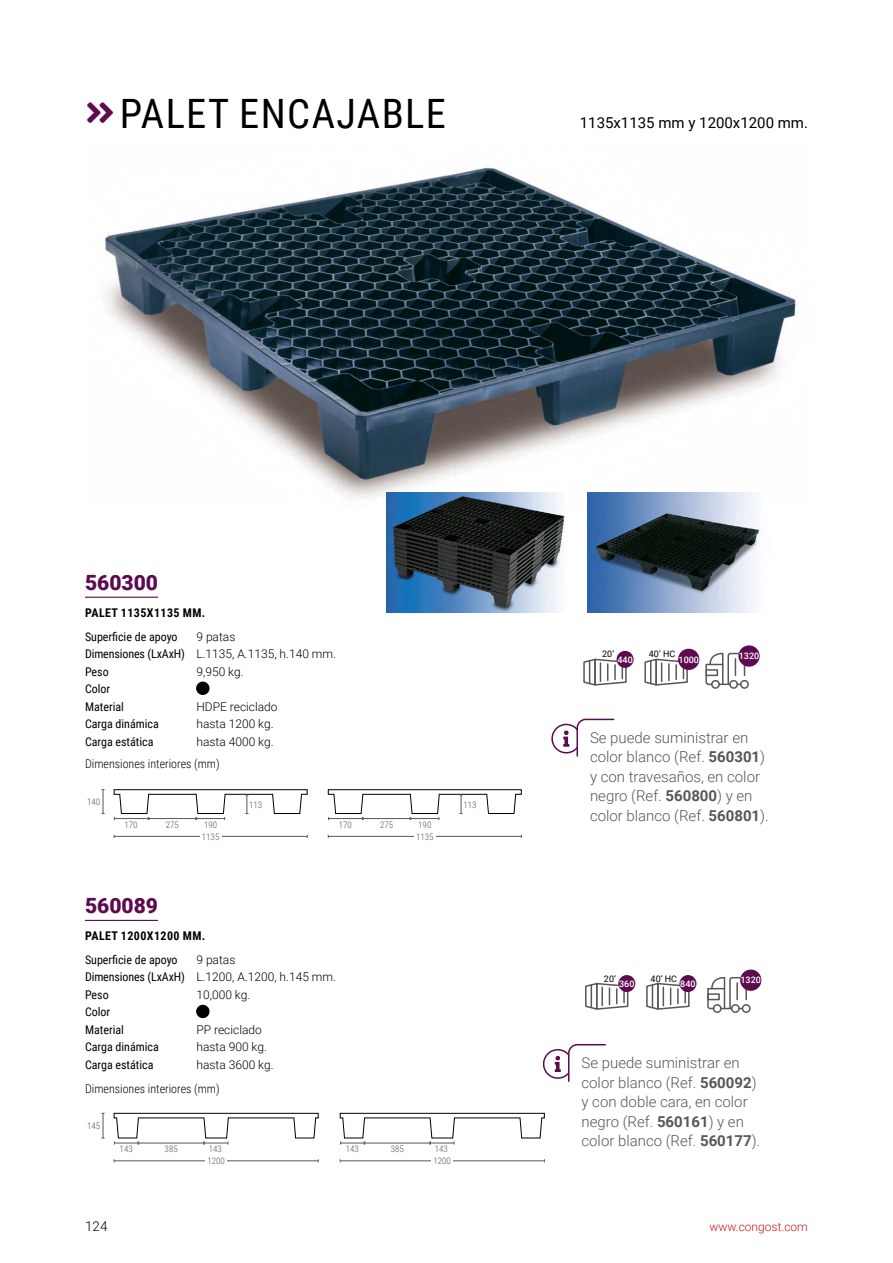
<style>
.page{position:relative;width:893px;height:1263px;background:#fff}
.page>*{position:absolute;margin:0;border:0;box-sizing:border-box;transform-origin:0 0}
.t1{font:40.5px "Roboto Condensed";letter-spacing:.035em;color:#000}
.t2{font:900 21px "Roboto";color:#5e0a4f}
.t3{font:300 15px/19.5px "Roboto";color:#575756}
.t4{font:15px "Roboto";color:#000}
.t5{font:300 13.5px "Roboto";color:#000}
.t6{font:300 12px/17.5px "Roboto";color:#000}
.t7{font:12px/17.5px "Roboto Condensed";color:#000}
.t8{font:300 12px "Roboto Condensed";color:#000}
.t9{font:700 12px "Roboto Condensed";letter-spacing:.035em;color:#000}
.t10{font:300 12px "Roboto";color:#cd1719}
.t11{font:300 9px "Roboto Condensed";color:#575756}
.t12{font:500 9px "Roboto";color:#fff}
.t13{font:9px "Roboto";color:#000}
.s1{font-family:"Roboto Condensed";font-weight:400}
.s2{font-weight:700}
</style>
<div class="page">
<img style="left:105px;top:167px;width:691px;height:331px">
<img style="left:386px;top:492px;width:183px;height:120px">
<img style="left:587px;top:492px;width:183px;height:120px">
<svg style="left:101px;top:789px;width:4px;height:25px"></svg>
<hr style="left:114px;top:836px;width:193px;height:1px;background:#575756">
<div style="left:200px;top:833px;width:22px;height:7px;background:#fff"></div>
<svg style="left:113px;top:789px;width:195px;height:31px"></svg>
<hr style="left:328px;top:836px;width:193px;height:1px;background:#575756">
<div style="left:414px;top:833px;width:22px;height:7px;background:#fff"></div>
<svg style="left:328px;top:789px;width:194px;height:31px"></svg>
<svg style="left:101px;top:1113px;width:4px;height:26px"></svg>
<hr style="left:114px;top:1160px;width:204px;height:1px;background:#575756">
<div style="left:205px;top:1157px;width:22px;height:7px;background:#fff"></div>
<svg style="left:113px;top:1112px;width:206px;height:32px"></svg>
<hr style="left:340px;top:1160px;width:204px;height:1px;background:#575756">
<div style="left:431px;top:1157px;width:22px;height:7px;background:#fff"></div>
<svg style="left:339px;top:1112px;width:206px;height:32px"></svg>
<div style="left:551px;top:724px;width:30px;height:29px;border:2px solid #5e0a4f;border-radius:50%"></div>
<svg style="left:563px;top:730px;width:6px;height:17px"></svg>
<svg style="left:576px;top:718px;width:39px;height:39px"></svg>
<div style="left:543px;top:1049px;width:30px;height:30px;border:2px solid #5e0a4f;border-radius:50%"></div>
<svg style="left:555px;top:1056px;width:6px;height:16px"></svg>
<svg style="left:567px;top:1044px;width:39px;height:38px"></svg>
<hr style="left:85px;top:597px;width:73px;height:1px;background:#5e0a4f">
<div style="left:197px;top:682px;width:12px;height:12px;background:#000;border-radius:50%"></div>
<div style="left:196px;top:682px;width:13px;height:13px;border:1px solid #000;border-radius:50%"></div>
<hr style="left:85px;top:920px;width:73px;height:1px;background:#5e0a4f">
<div style="left:197px;top:1005px;width:12px;height:13px;background:#000;border-radius:50%"></div>
<div style="left:196px;top:1005px;width:13px;height:13px;border:1px solid #000;border-radius:50%"></div>
<div style="left:711px;top:680px;width:9px;height:9px;border:1px solid #575756;border-radius:4px"></div>
<div style="left:729px;top:680px;width:9px;height:9px;border:1px solid #575756;border-radius:4px"></div>
<div style="left:740px;top:680px;width:9px;height:9px;border:1px solid #575756;border-radius:4px"></div>
<svg style="left:705px;top:652px;width:44px;height:34px"></svg>
<div style="left:738px;top:645px;width:22px;height:22px;background:#5e0a4f;border-radius:50%"></div>
<svg style="left:583px;top:657px;width:44px;height:29px"></svg>
<div style="left:617px;top:651px;width:17px;height:17px;background:#5e0a4f;border-radius:50%"></div>
<svg style="left:644px;top:658px;width:44px;height:28px"></svg>
<div style="left:678px;top:649px;width:21px;height:21px;background:#5e0a4f;border-radius:50%"></div>
<div style="left:713px;top:1004px;width:9px;height:9px;border:1px solid #575756;border-radius:4px"></div>
<div style="left:731px;top:1004px;width:9px;height:9px;border:1px solid #575756;border-radius:4px"></div>
<div style="left:742px;top:1004px;width:9px;height:9px;border:1px solid #575756;border-radius:4px"></div>
<svg style="left:707px;top:976px;width:44px;height:34px"></svg>
<div style="left:740px;top:969px;width:21px;height:22px;background:#5e0a4f;border-radius:50%"></div>
<svg style="left:585px;top:982px;width:44px;height:28px"></svg>
<div style="left:618px;top:975px;width:17px;height:17px;background:#5e0a4f;border-radius:50%"></div>
<svg style="left:646px;top:982px;width:44px;height:28px"></svg>
<div style="left:679px;top:975px;width:17px;height:17px;background:#5e0a4f;border-radius:50%"></div>
<h1 class="t1" style="left:120px;top:85px;width:328px">PALET ENCAJABLE</h1>
<p class="t4" style="left:580px;top:112px;width:230px">1135x1135 mm y 1200x1200 mm.</p>
<h2 class="t2" style="left:85px;top:568px;width:74px">560300</h2>
<p class="t9" style="left:85px;top:604px;width:121px">PALET 1135X1135 MM.</p>
<p class="t7" style="left:85px;top:627px;width:94px">Superficie de apoyo</p>
<p class="t6" style="left:85px;top:627px;width:253px;text-indent:111px">9 patas<br><span class="s1">Dimensiones (LxAxH)</span> L.1135, A.1135, h.140 mm.</p>
<p class="t7" style="left:85px;top:662px;width:25px">Peso</p>
<p class="t6" style="left:196px;top:662px;width:49px">9,950 kg.</p>
<p class="t7" style="left:85px;top:679px;width:40px">Color<br>Material</p>
<p class="t6" style="left:196px;top:697px;width:83px">HDPE reciclado</p>
<p class="t7" style="left:85px;top:714px;width:75px">Carga dinámica</p>
<p class="t6" style="left:196px;top:714px;width:79px">hasta 1200 kg.</p>
<p class="t7" style="left:85px;top:732px;width:70px">Carga estática</p>
<p class="t6" style="left:196px;top:732px;width:79px">hasta 4000 kg.</p>
<p class="t8" style="left:85px;top:755px;width:136px">Dimensiones interiores (mm)</p>
<p class="t11" style="left:87px;top:795px;width:15px">140</p>
<p class="t11" style="left:249px;top:798px;width:15px">113</p>
<p class="t11" style="left:125px;top:818px;width:15px">170</p>
<p class="t11" style="left:166px;top:818px;width:15px">275</p>
<p class="t11" style="left:204px;top:818px;width:15px">190</p>
<p class="t11" style="left:339px;top:818px;width:15px">170</p>
<p class="t11" style="left:380px;top:818px;width:15px">275</p>
<p class="t11" style="left:418px;top:818px;width:15px">190</p>
<p class="t11" style="left:202px;top:830px;width:19px">1135</p>
<p class="t11" style="left:416px;top:830px;width:19px">1135</p>
<p class="t11" style="left:463px;top:798px;width:15px">113</p>
<h2 class="t2" style="left:85px;top:891px;width:74px">560089</h2>
<p class="t9" style="left:85px;top:927px;width:121px">PALET 1200X1200 MM.</p>
<p class="t7" style="left:85px;top:950px;width:94px">Superficie de apoyo</p>
<p class="t6" style="left:85px;top:950px;width:253px;text-indent:111px">9 patas<br><span class="s1">Dimensiones (LxAxH)</span> L.1200, A.1200, h.145 mm.</p>
<p class="t7" style="left:85px;top:985px;width:25px">Peso</p>
<p class="t6" style="left:196px;top:985px;width:55px">10,000 kg.</p>
<p class="t7" style="left:85px;top:1003px;width:40px">Color<br>Material</p>
<p class="t6" style="left:196px;top:1020px;width:67px">PP reciclado</p>
<p class="t7" style="left:85px;top:1038px;width:75px">Carga dinámica</p>
<p class="t6" style="left:196px;top:1038px;width:72px">hasta 900 kg.</p>
<p class="t7" style="left:85px;top:1055px;width:70px">Carga estática</p>
<p class="t6" style="left:196px;top:1055px;width:79px">hasta 3600 kg.</p>
<p class="t8" style="left:85px;top:1080px;width:136px">Dimensiones interiores (mm)</p>
<p class="t11" style="left:87px;top:1119px;width:15px">145</p>
<p class="t11" style="left:120px;top:1142px;width:15px">143</p>
<p class="t11" style="left:165px;top:1142px;width:15px">385</p>
<p class="t11" style="left:209px;top:1142px;width:15px">143</p>
<p class="t11" style="left:207px;top:1154px;width:19px">1200</p>
<p class="t11" style="left:346px;top:1142px;width:15px">143</p>
<p class="t11" style="left:391px;top:1142px;width:15px">385</p>
<p class="t11" style="left:435px;top:1142px;width:15px">143</p>
<p class="t11" style="left:433px;top:1154px;width:19px">1200</p>
<p class="t13" style="left:602px;top:648px;width:13px">20’</p>
<p class="t12" style="left:617px;top:653px;width:17px">440</p>
<p class="t13" style="left:649px;top:648px;width:28px">40’ HC</p>
<p class="t12" style="left:679px;top:653px;width:22px">1000</p>
<p class="t12" style="left:739px;top:650px;width:22px">1320</p>
<p class="t3" style="left:590px;top:727px;width:180px">Se puede suministrar en color blanco (Ref. <span class="s2">560301</span>) y con travesaños, en color negro (Ref. <span class="s2">560800</span>) y en color blanco (Ref. <span class="s2">560801</span>).</p>
<p class="t13" style="left:604px;top:972px;width:13px">20’</p>
<p class="t12" style="left:619px;top:977px;width:17px">360</p>
<p class="t13" style="left:651px;top:972px;width:28px">40’ HC</p>
<p class="t12" style="left:680px;top:977px;width:17px">840</p>
<p class="t12" style="left:740px;top:974px;width:22px">1320</p>
<p class="t3" style="left:581px;top:1052px;width:180px">Se puede suministrar en color blanco (Ref. <span class="s2">560092</span>) y con doble cara, en color negro (Ref. <span class="s2">560161</span>) y en color blanco (Ref. <span class="s2">560177</span>).</p>
<p class="t5" style="left:85px;top:1217px;width:24px">124</p>
<p class="t10" style="left:709px;top:1218px;width:100px">www.congost.com</p>
</div>
